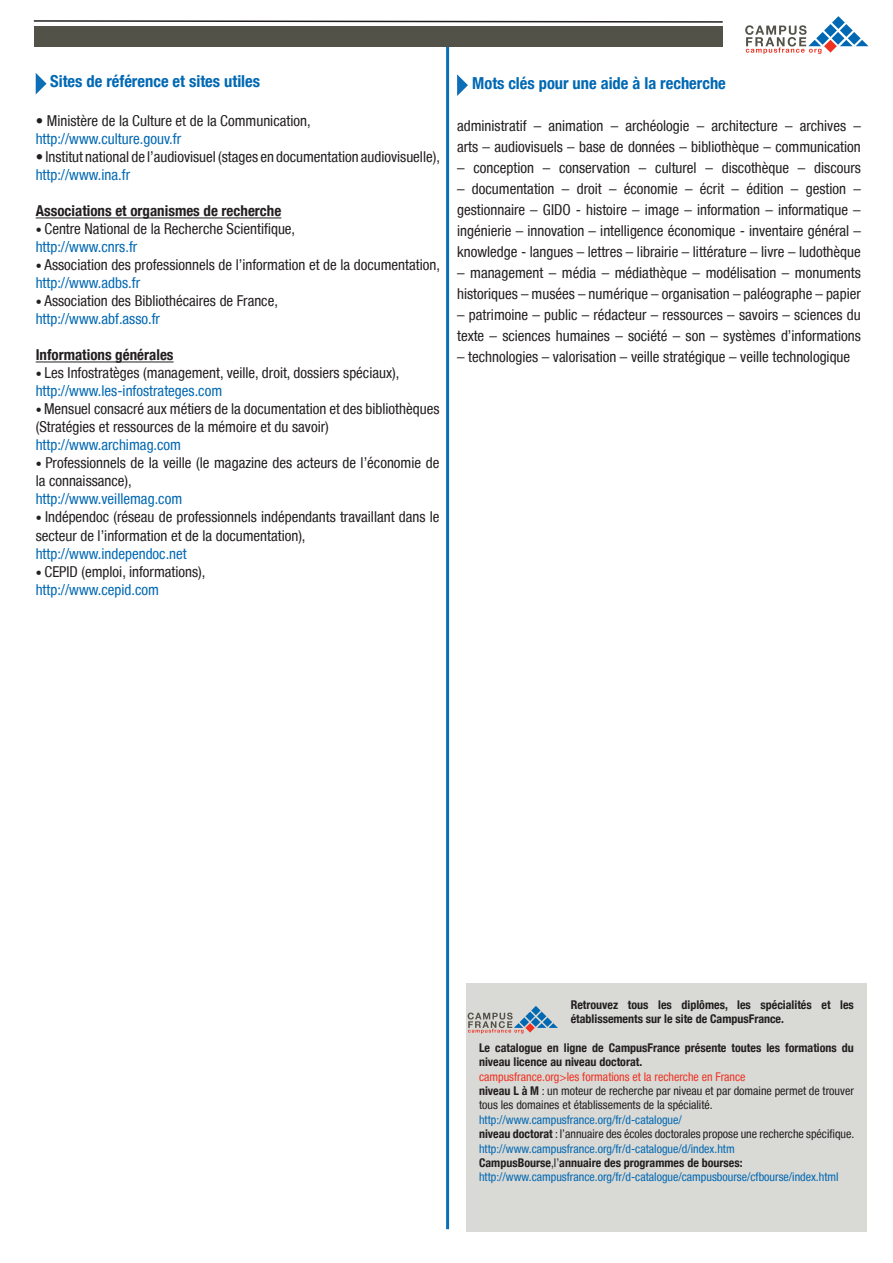
<style>
.page{position:relative;width:893px;height:1263px;background:#fff}
.page>*{position:absolute;margin:0;border:0;box-sizing:border-box;transform-origin:0 0}
.t1{font:700 condensed 16.5px "Helvetica Neue LT";color:#0168b3}
.t2{font:condensed 15px/21px "Helvetica Neue LT";color:#231f20}
.t3{font:condensed 15px "Helvetica Neue LT";color:#0168b3}
.t4{font:700 condensed 15px "Helvetica Neue LT";color:#231f20}
.t5{font:condensed 12px/14.4px "Helvetica Neue LT";color:#231f20}
.t6{font:700 condensed 12px/14.4px "Helvetica Neue LT";color:#231f20}
.t7{font:condensed 12px "Helvetica Neue LT";color:#0168b3}
.t8{font:condensed 12px "Helvetica Neue LT";color:#ef3122}
.s1{color:#0168b3}
.s2{font-size:12px}
.s3{font-weight:700}
.s4{font-weight:400}
</style>
<div class="page">
<svg style="left:745px;top:16px;width:123px;height:38px"></svg>
<hr style="left:446px;top:43px;width:3px;height:1186px;background:#0168b3">
<div style="left:34px;top:27px;width:689px;height:20px;background:#535249"></div>
<svg style="left:33px;top:20px;width:690px;height:3px"></svg>
<hr style="left:36px;top:218px;width:245px;height:1px;background:#231f20">
<hr style="left:36px;top:362px;width:138px;height:1px;background:#231f20">
<svg style="left:36px;top:73px;width:11px;height:21px"></svg>
<svg style="left:457px;top:74px;width:11px;height:22px"></svg>
<div style="left:466px;top:983px;width:401px;height:248px;background:#d9d9d5"></div>
<svg style="left:468px;top:1006px;width:90px;height:27px"></svg>
<p class="t1" style="left:50px;top:72px;width:212px">Sites de référence et sites utiles</p>
<p class="t2" style="left:36px;top:111px;width:276px">• Ministère de la Culture et de la Communication,</p>
<p class="t3" style="left:36px;top:130px;width:147px">http://www.culture.gouv.fr</p>
<p class="t2" style="left:36px;top:148px;width:406px;line-height:18px">• Institut national de l’audiovisuel (stages en documentation audiovisuelle), <span class="s1">http://www.ina.fr</span></p>
<p class="t4" style="left:36px;top:202px;width:247px">Associations et organismes de recherche</p>
<p class="t2" style="left:36px;top:219px;width:261px"><span class="s2">•</span> Centre National de la Recherche Scientifique,</p>
<p class="t3" style="left:36px;top:238px;width:103px">http://www.cnrs.fr</p>
<p class="t2" style="left:36px;top:256px;width:406px;line-height:18px"><span class="s2">•</span> Association des professionnels de l’information et de la documentation, <span class="s1">http://www.adbs.fr</span></p>
<p class="t2" style="left:36px;top:291px;width:244px"><span class="s2">•</span> Association des Bibliothécaires de France,</p>
<p class="t3" style="left:36px;top:310px;width:126px">http://www.abf.asso.fr</p>
<p class="t4" style="left:36px;top:346px;width:139px">Informations générales</p>
<p class="t2" style="left:36px;top:363px;width:365px"><span class="s2">•</span> Les Infostratèges (management, veille, droit, dossiers spéciaux),</p>
<p class="t3" style="left:36px;top:382px;width:188px">http://www.les-infostrateges.com</p>
<p class="t2" style="left:36px;top:400px;width:405px;line-height:18px"><span class="s2">•</span> Mensuel consacré aux métiers de la documentation et des bibliothèques (Stratégies et ressources de la mémoire et du savoir)</p>
<p class="t3" style="left:36px;top:436px;width:147px">http://www.archimag.com</p>
<p class="t2" style="left:36px;top:454px;width:405px;line-height:18px"><span class="s2">•</span> Professionnels de la veille (le magazine des acteurs de l’économie de la connaissance),</p>
<p class="t3" style="left:36px;top:490px;width:148px">http://www.veillemag.com</p>
<p class="t2" style="left:36px;top:508px;width:405px;line-height:18px"><span class="s2">•</span> Indépendoc (réseau de professionnels indépendants travaillant dans le secteur de l’information et de la documentation),</p>
<p class="t3" style="left:36px;top:544px;width:153px">http://www.independoc.net</p>
<p class="t2" style="left:36px;top:561px;width:171px"><span class="s2">•</span> CEPID (emploi, informations),</p>
<p class="t3" style="left:36px;top:580px;width:125px">http://www.cepid.com</p>
<p class="t1" style="left:472px;top:73px;width:255px">Mots clés pour une aide à la recherche</p>
<p class="t2" style="left:457px;top:115px;width:405px">administratif – animation – archéologie – architecture – archives – arts – audiovisuels – base de données – bibliothèque – communication</p>
<p class="t2" style="left:457px;top:157px;width:405px">– conception – conservation – culturel – discothèque – discours</p>
<p class="t2" style="left:457px;top:178px;width:405px;text-align:justify">– documentation – droit – économie – écrit – édition – gestion – gestionnaire – GIDO - histoire – image – information – informatique – ingénierie – innovation – intelligence économique - inventaire général – knowledge - langues – lettres – librairie – littérature – livre – ludothèque</p>
<p class="t2" style="left:457px;top:262px;width:405px">– management – média – médiathèque – modélisation – monuments historiques – musées – numérique – organisation – paléographe – papier</p>
<p class="t2" style="left:457px;top:304px;width:405px">– patrimoine – public – rédacteur – ressources – savoirs – sciences du texte – sciences humaines – société – son – systèmes d’informations</p>
<p class="t2" style="left:457px;top:346px;width:395px">– technologies – valorisation – veille stratégique – veille technologique</p>
<p class="t6" style="left:571px;top:997px;width:285px">Retrouvez tous les diplômes, les spécialités et les établissements sur le site de CampusFrance.</p>
<p class="t6" style="left:479px;top:1040px;width:376px">Le catalogue en ligne de CampusFrance présente toutes les formations du niveau licence au niveau doctorat.</p>
<p class="t8" style="left:479px;top:1069px;width:268px">campusfrance.org&gt;les formations et la recherche en France</p>
<p class="t5" style="left:479px;top:1083px;width:376px"><span class="s3">niveau L à M</span> : un moteur de recherche par niveau et par domaine permet de trouver tous les domaines et établissements de la spécialité.</p>
<p class="t7" style="left:479px;top:1113px;width:204px">http://www.campusfrance.org/fr/d-catalogue/</p>
<p class="t5" style="left:479px;top:1127px;width:377px"><span class="s3">niveau doctorat</span> : l’annuaire des écoles doctorales propose une recherche spécifique. <span class="s1">http://www.campusfrance.org/fr/d-catalogue/d/index.htm</span></p>
<p class="t6" style="left:479px;top:1155px;width:265px">CampusBourse<span class="s4">,l’</span>annuaire des programmes de bourses:</p>
<p class="t7" style="left:479px;top:1170px;width:361px">http://www.campusfrance.org/fr/d-catalogue/campusbourse/cfbourse/index.html</p>
</div>
